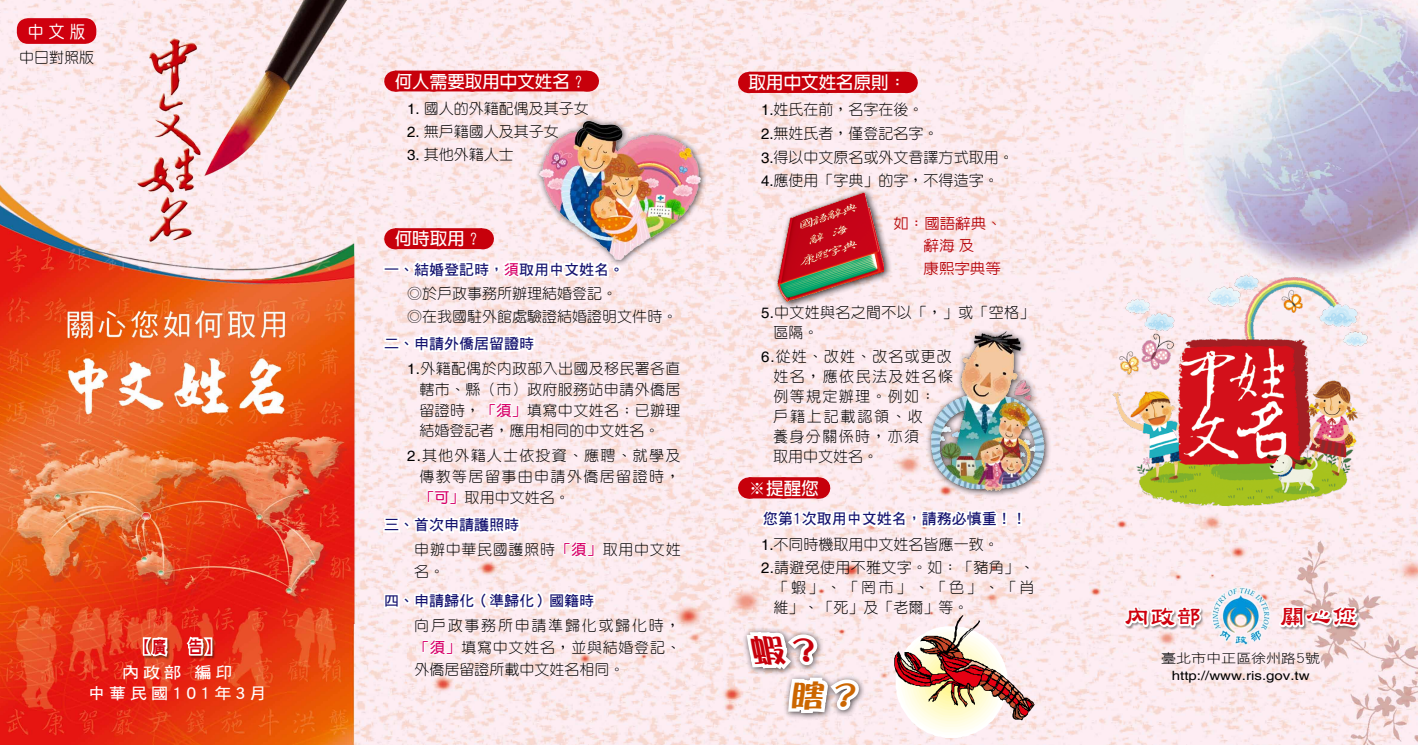
<style>
.page{position:relative;width:1418px;height:745px;background:#fff}
.page>*{position:absolute;margin:0;border:0;box-sizing:border-box;transform-origin:0 0}
.t1{font:italic 31.5px "DFPOP3 W12 WIN BF";color:#c7000b;scale:1.06 1}
.t2{font:31.5px "DFPOP3 W12 WIN BF";color:#c60;scale:1.06 1}
.t3{font:25px "DF Li Shu W7 WINP BF";letter-spacing:.05em;color:#cf000e}
.t4{font:700 17.5px "New Gothic";color:#fff}
.t5{font:17.5px "DF Yuan W5 WINP BF";color:#fff;scale:.9 1}
.t6{font:700 17.25px "New Gothic";color:#fff}
.t7{font:800 16.5px "New Gothic";color:#cf000e;scale:.83 1}
.t8{font:15.75px/21.2px "DF Hei W7 WINP BF";letter-spacing:.2em;color:#fff;text-align:center;scale:1.11 1}
.t9{font:300 15px/23.5px "Yen Round";color:#000}
.t10{font:300 15px/20px "Yen Round";letter-spacing:.09em;color:#000}
.t11{font:300 15px/20px "Yen Round";letter-spacing:.02em;color:#000}
.t12{font:15px "DF Hei W7 WINP BF";color:#14126f}
.t13{font:300 14.75px/20.9px "Yen Round";letter-spacing:.02em;color:#000;text-align:justify}
.t14{font:300 14.75px/23.1px "Yen Round";color:#000}
.t15{font:14.75px "DF Hei W7 WINP BF";color:#14126f}
.t16{font:300 14.75px/22.1px "Yen Round";letter-spacing:.045em;color:#000}
.t17{font:500 14.62px/22.5px "New Gothic";color:#b60005;scale:1.06 1}
.t18{font:12.75px "Helvetica";color:#000;scale:1.18 1}
.t19{font:12.75px "DF Hei W3 WINP BF";color:#000;scale:1.18 1}
.s1{font-family:"Helvetica";font-weight:400}
.s2{color:#d70068}
.s3{font-weight:700;color:#d70068}
</style>
<div class="page">
<img style="left:0;top:0;width:1417px;height:744px">
<div style="left:17px;top:18px;width:79px;height:26px;background:#cf000e;border-radius:11px"></div>
<div style="left:1124px;top:606px;width:237px;height:24px;background:#000;opacity:.4"></div>
<svg style="left:1121px;top:576px;width:83px;height:53px"></svg>
<svg style="left:1277px;top:603px;width:82px;height:26px"></svg>
<img style="left:1209px;top:584px;width:62px;height:63px">
<img style="left:1112px;top:275px;width:256px;height:230px">
<div style="left:143px;top:636px;width:73px;height:23px;background:#000;opacity:.4"></div>
<svg style="left:141px;top:633px;width:73px;height:26px"></svg>
<svg style="left:906px;top:72px;width:1px;height:21px"></svg>
<div style="left:748px;top:72px;width:158px;height:21px;background:#c7000b"></div>
<div style="left:748px;top:477px;width:70px;height:21px;background:#c7000b"></div>
<svg style="left:758px;top:477px;width:266px;height:73px"></svg>
<svg style="left:433px;top:91px;width:135px;height:1px"></svg>
<svg style="left:587px;top:71px;width:1px;height:21px"></svg>
<div style="left:395px;top:70px;width:192px;height:21px;background:#c7000b"></div>
<svg style="left:395px;top:228px;width:228px;height:72px"></svg>
<svg style="left:400px;top:312px;width:137px;height:42px"></svg>
<svg style="left:488px;top:400px;width:40px;height:18px"></svg>
<svg style="left:426px;top:488px;width:32px;height:17px"></svg>
<div style="left:384px;top:517px;width:15px;height:5px;border:4px solid #fff"></div>
<div style="left:383px;top:527px;width:17px;height:5px;border:4px solid #fff"></div>
<svg style="left:400px;top:513px;width:122px;height:23px"></svg>
<svg style="left:562px;top:540px;width:41px;height:17px"></svg>
<svg style="left:382px;top:588px;width:215px;height:42px"></svg>
<svg style="left:421px;top:638px;width:40px;height:17px"></svg>
<img style="left:530px;top:115px;width:179px;height:154px">
<div style="left:741px;top:626px;width:125px;height:94px;background:#000;opacity:.75"></div>
<svg style="left:742px;top:626px;width:121px;height:98px"></svg>
<svg style="left:894px;top:614px;width:140px;height:123px;background:#dabbb2"></svg>
<div style="left:926px;top:326px;width:125px;height:171px;background:#000;opacity:.75"></div>
<img style="left:930px;top:330px;width:114px;height:165px">
<div style="left:772px;top:188px;width:120px;height:121px;background:#000;opacity:.75"></div>
<img style="left:777px;top:192px;width:106px;height:109px">
<p class="t5" style="left:28px;top:23px;width:66px">中 文 版</p>
<p class="t13" style="left:19px;top:47px;width:77px">中日對照版</p>
<p class="t7" style="left:136px;top:637px;width:38px">【廣</p>
<p class="t7" style="left:189px;top:637px;width:38px">告】</p>
<p class="t8" style="left:88px;top:660px;width:162px">內政部 編印<br>中華民國101年3月</p>
<p class="t6" style="left:395px;top:73px;width:194px">何人需要取用中文姓名？</p>
<p class="t14" style="left:407px;top:96px;width:183px"><span class="s1">1.</span> 國人的外籍配偶及其子女</p>
<p class="t14" style="left:407px;top:119px;width:153px"><span class="s1">2.</span> 無戶籍國人及其子女</p>
<p class="t13" style="left:407px;top:144px;width:108px"><span class="s1">3.</span> 其他外籍人士</p>
<p class="t6" style="left:395px;top:230px;width:89px">何時取用？</p>
<p class="t15" style="left:384px;top:261px;width:241px">一、結婚登記時，<span class="s2">須</span>取用中文姓名。</p>
<p class="t14" style="left:407px;top:282px;width:271px">◎於戶政事務所辦理結婚登記。<br>◎在我國駐外館處驗證結婚證明文件時。</p>
<p class="t15" style="left:384px;top:336px;width:151px">二、申請外僑居留證時</p>
<p class="t13" style="left:419px;top:357px;width:263px;text-indent:-12px"><span class="s1">1.</span>外籍配偶於內政部入出國及移民署各直轄市、縣（市）政府服務站申請外僑居留證時，<span class="s3">「須」</span>填寫中文姓名；已辦理結婚登記者，應用相同的中文姓名。</p>
<p class="t13" style="left:419px;top:444px;width:262px;text-indent:-12px"><span class="s1">2.</span>其他外籍人士依投資、應聘、就學及傳教等居留事由申請外僑居留證時，<span class="s3">「可」</span>取用中文姓名。</p>
<p class="t15" style="left:384px;top:517px;width:136px">三、首次申請護照時</p>
<p class="t16" style="left:414px;top:538px;width:268px">申辦中華民國護照時<span class="s3">「須」</span>取用中文姓名。</p>
<p class="t15" style="left:384px;top:593px;width:211px">四、申請歸化（準歸化）國籍時</p>
<p class="t13" style="left:414px;top:614px;width:268px;line-height:22.1px">向戶政事務所申請準歸化或歸化時，<span class="s3">「須」</span>填寫中文姓名，並與結婚登記、外僑居留證所載中文姓名相同。</p>
<p class="t4" style="left:748px;top:74px;width:159px">取用中文姓名原則：</p>
<p class="t9" style="left:761px;top:98px;width:254px"><span class="s1">1.</span>姓氏在前，名字在後。<br><span class="s1">2.</span>無姓氏者，僅登記名字。<br><span class="s1">3.</span>得以中文原名或外文音譯方式取用。<br><span class="s1">4.</span>應使用「字典」的字，不得造字。</p>
<p class="t17" style="left:923px;top:212px;width:75px;text-indent:-30px">如：國語辭典、辭海及<br>康熙字典等</p>
<p class="t11" style="left:773px;top:302px;width:262px;text-indent:-12px"><span class="s1">5.</span>中文姓與名之間不以「，」或「空格」區隔。</p>
<p class="t10" style="left:773px;top:346px;width:181px;text-indent:-12px"><span class="s1">6.</span>從姓、改姓、改名或更改姓名，應依民法及姓名條例等規定辦理。例如：戶籍上記載認領、收<br>養身分關係時，亦須<br>取用中文姓名。</p>
<p class="t4" style="left:748px;top:479px;width:71px">※提醒您</p>
<p class="t12" style="left:762px;top:511px;width:266px">您第1次取用中文姓名，請務必慎重！！</p>
<p class="t9" style="left:761px;top:532px;width:275px"><span class="s1">1.</span>不同時機取用中文姓名皆應一致。<br><span class="s1">2.</span>請避免使用不雅文字。如：「豬角」、</p>
<p class="t9" style="left:773px;top:577px;width:262px;line-height:20px">「蝦」、「罔市」、「色」、「肖維」、「死」及「老爾」等。</p>
<h1 class="t1" style="left:753px;top:634px;width:73px">蝦？</h1>
<h1 class="t2" style="left:790px;top:679px;width:71px">瞎？</h1>
<h2 class="t3" style="left:1124px;top:604px;width:79px">內政部</h2>
<h2 class="t3" style="left:1279px;top:604px;width:79px">關心您</h2>
<p class="t19" style="left:1161px;top:651px;width:136px">臺北市中正區徐州路5號</p>
<p class="t18" style="left:1171px;top:667px;width:118px">http://www.ris.gov.tw</p>
</div>
